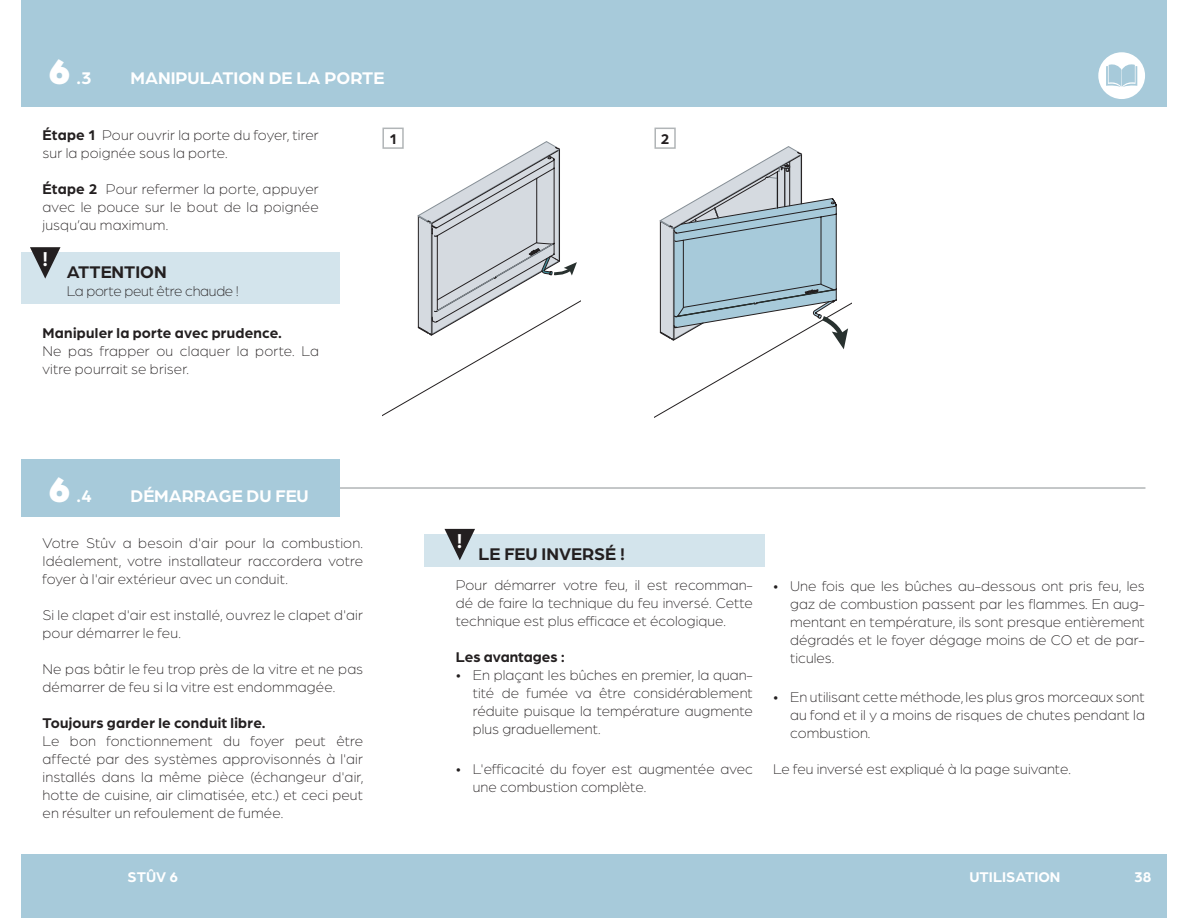
<style>
.page{position:relative;width:1188px;height:918px;background:#fff}
.page>*{position:absolute;margin:0;border:0;box-sizing:border-box;transform-origin:0 0}
.t1{font:900 37.5px "Arboria";color:#fff}
.t2{font:700 21.45px "Arboria";color:#fff}
.t3{font:700 18px "Arboria";color:#fff}
.t4{font:700 18px "Arboria";color:#231f20}
.t5{font:300 15px/18px "Arboria";color:#231f20;text-align:justify}
.t6{font:700 15px "Arboria";letter-spacing:.015em;color:#231f20}
.t7{font:300 15px "Arboria";letter-spacing:-.02em;color:#231f20}
.t8{font:700 15px "Arboria";color:#fff}
.s1{font-weight:700}
.s2{font-weight:900;font-size:37.5px}
</style>
<div class="page">
<div style="left:21px;top:0;width:1146px;height:106px;background:#a7cada"></div>
<svg style="left:1098px;top:52px;width:47px;height:47px"></svg>
<div style="left:21px;top:854px;width:1146px;height:64px;background:#a7cada"></div>
<div style="left:21px;top:252px;width:319px;height:51px;background:#d3e4ec"></div>
<svg style="left:30px;top:247px;width:31px;height:32px"></svg>
<div style="left:424px;top:534px;width:340px;height:33px;background:#d3e4ec"></div>
<svg style="left:445px;top:529px;width:30px;height:31px"></svg>
<hr style="left:42px;top:487px;width:1103px;height:2px;background:#b1b5b7">
<div style="left:21px;top:459px;width:319px;height:58px;background:#a7cada"></div>
<svg style="left:382px;top:128px;width:198px;height:289px"></svg>
<svg style="left:417px;top:141px;width:160px;height:195px"></svg>
<svg style="left:654px;top:128px;width:197px;height:290px"></svg>
<svg style="left:659px;top:146px;width:189px;height:203px"></svg>
<h1 class="t1" style="left:48px;top:45px;width:24px">6</h1>
<p class="t3" style="left:77px;top:66px;width:16px">.3</p>
<p class="t3" style="left:131px;top:66px;width:255px">MANIPULATION DE LA PORTE</p>
<p class="t5" style="left:43px;top:125px;width:278px"><span class="s1">Étape 1</span> Pour ouvrir la porte du foyer, tirer sur la poignée sous la porte.</p>
<p class="t5" style="left:43px;top:179px;width:278px"><span class="s1">Étape 2</span> Pour refermer la porte, appuyer avec le pouce sur le bout de la poignée jusqu’au maximum.</p>
<h2 class="t2" style="left:42px;top:244px;width:7px">!</h2>
<p class="t4" style="left:67px;top:259px;width:102px">ATTENTION</p>
<p class="t7" style="left:67px;top:281px;width:174px">La porte peut être chaude !</p>
<p class="t6" style="left:43px;top:323px;width:241px">Manipuler la porte avec prudence.</p>
<p class="t5" style="left:43px;top:341px;width:278px">Ne pas frapper ou claquer la porte. La vitre pourrait se briser.</p>
<p class="t6" style="left:389px;top:129px;width:9px">1</p>
<p class="t6" style="left:661px;top:129px;width:10px">2</p>
<p class="t3" style="left:48px;top:483px;width:45px"><span class="s2">6</span> .4</p>
<p class="t3" style="left:131px;top:483px;width:180px">DÉMARRAGE DU FEU</p>
<p class="t5" style="left:43px;top:533px;width:322px">Votre Stûv a besoin d'air pour la combustion.<br>Idéalement, votre installateur raccordera votre foyer à l'air extérieur avec un conduit.</p>
<p class="t5" style="left:43px;top:605px;width:322px">Si le clapet d'air est installé, ouvrez le clapet d'air pour démarrer le feu.</p>
<p class="t5" style="left:43px;top:659px;width:322px">Ne pas bâtir le feu trop près de la vitre et ne pas démarrer de feu si la vitre est endommagée.</p>
<p class="t6" style="left:43px;top:712px;width:225px">Toujours garder le conduit libre.</p>
<p class="t5" style="left:43px;top:731px;width:322px">Le bon fonctionnement du foyer peut être affecté par des systèmes approvisonnés à l'air installés dans la même pièce (échangeur d'air, hotte de cuisine, air climatisée, etc.) et ceci peut en résulter un refoulement de fumée.</p>
<h2 class="t2" style="left:457px;top:526px;width:7px">!</h2>
<p class="t4" style="left:478px;top:542px;width:148px">LE FEU INVERSÉ !</p>
<p class="t5" style="left:456px;top:576px;width:299px">Pour démarrer votre feu, il est recomman&shy;dé de faire la technique du feu inversé. Cette technique est plus efficace et écologique.</p>
<p class="t6" style="left:456px;top:647px;width:111px">Les avantages :</p>
<p class="t5" style="left:473px;top:666px;width:282px;text-indent:-17px">• En plaçant les bûches en premier, la quan&shy;tité de fumée va être considérablement réduite puisque la température augmente plus graduellement.</p>
<p class="t5" style="left:473px;top:760px;width:282px;text-indent:-17px">• L'efficacité du foyer est augmentée avec une combustion complète.</p>
<p class="t5" style="left:790px;top:576px;width:356px;text-indent:-17px">• Une fois que les bûches au-dessous ont pris feu, les gaz de combustion passent par les flammes. En aug&shy;mentant en température, ils sont presque entièrement dégradés et le foyer dégage moins de CO et de par&shy;ticules.</p>
<p class="t5" style="left:790px;top:688px;width:356px;text-indent:-17px">• En utilisant cette méthode, les plus gros morceaux sont au fond et il y a moins de risques de chutes pendant la combustion.</p>
<p class="t5" style="left:773px;top:760px;width:299px">Le feu inversé est expliqué à la page suivante.</p>
<p class="t8" style="left:128px;top:866px;width:52px">STÛV 6</p>
<p class="t8" style="left:969px;top:866px;width:92px">UTILISATION</p>
<p class="t8" style="left:1134px;top:866px;width:19px">38</p>
</div>
